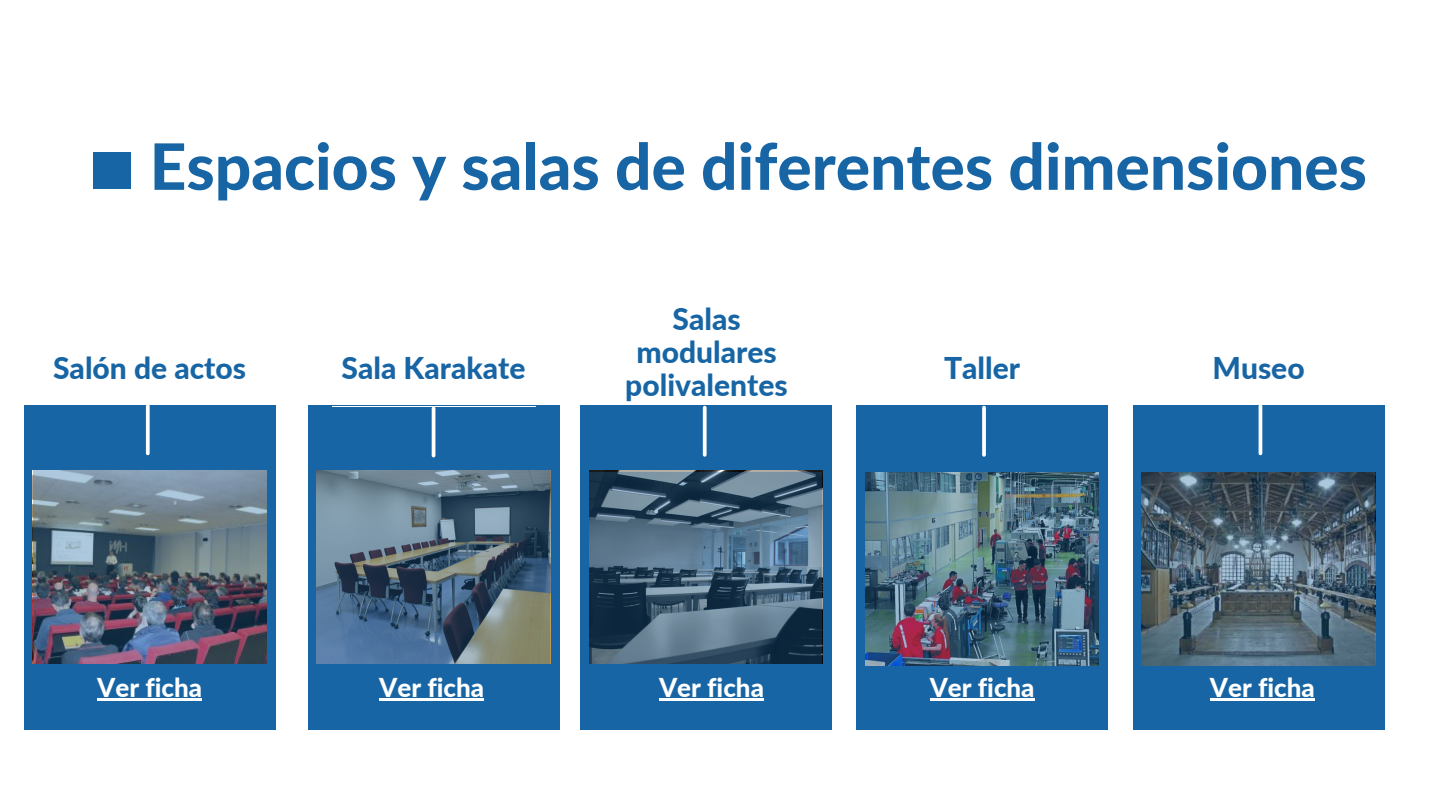
<style>
.page{position:relative;width:1440px;height:810px;background:#fff}
.page>*{position:absolute;margin:0;border:0;box-sizing:border-box;transform-origin:0 0}
.t1{font:800 64px "Lato";color:#1765a4}
.t2{font:800 30px/33px "Lato";color:#1765a4;text-align:center}
.t3{font:800 26px "Lato";color:#fff}
</style>
<div class="page">
<div style="left:24px;top:405px;width:251px;height:324px;background:#1765a4"></div>
<div style="left:308px;top:405px;width:251px;height:324px;background:#1765a4"></div>
<div style="left:580px;top:405px;width:252px;height:324px;background:#1765a4"></div>
<div style="left:857px;top:405px;width:251px;height:324px;background:#1765a4"></div>
<hr style="left:332px;top:406px;width:203px;height:1px;background:#fff">
<div style="left:1133px;top:405px;width:251px;height:324px;background:#1765a4"></div>
<img style="left:33px;top:470px;width:233px;height:194px">
<svg style="left:317px;top:470px;width:233px;height:194px;background:#597081"></svg>
<svg style="left:589px;top:472px;width:232px;height:192px;background:#466177"></svg>
<img style="left:865px;top:472px;width:234px;height:194px">
<svg style="left:1142px;top:472px;width:233px;height:194px;background:#4e626f"></svg>
<svg style="left:146px;top:406px;width:4px;height:47px"></svg>
<hr style="left:432px;top:408px;width:3px;height:48px;background:#fff">
<svg style="left:703px;top:408px;width:4px;height:47px"></svg>
<svg style="left:982px;top:408px;width:4px;height:47px"></svg>
<hr style="left:1259px;top:406px;width:3px;height:47px;background:#fff">
<div style="left:93px;top:152px;width:38px;height:37px;background:#1765a4"></div>
<hr style="left:97px;top:699px;width:105px;height:2px;background:#fff">
<hr style="left:379px;top:699px;width:105px;height:2px;background:#fff">
<hr style="left:659px;top:699px;width:105px;height:2px;background:#fff">
<hr style="left:930px;top:699px;width:105px;height:2px;background:#fff">
<hr style="left:1210px;top:699px;width:105px;height:2px;background:#fff">
<p class="t1" style="left:150px;top:127px;width:1219px">Espacios y salas de diferentes dimensiones</p>
<p class="t2" style="left:53px;top:351px;width:195px">Salón de actos</p>
<p class="t2" style="left:342px;top:351px;width:186px">Sala Karakate</p>
<p class="t2" style="left:625px;top:301px;width:164px">Salas modulares polivalentes</p>
<p class="t2" style="left:944px;top:351px;width:78px">Taller</p>
<p class="t2" style="left:1212px;top:351px;width:94px">Museo</p>
<p class="t3" style="left:97px;top:672px;width:106px">Ver ficha</p>
<p class="t3" style="left:379px;top:672px;width:106px">Ver ficha</p>
<p class="t3" style="left:659px;top:672px;width:106px">Ver ficha</p>
<p class="t3" style="left:930px;top:672px;width:106px">Ver ficha</p>
<p class="t3" style="left:1210px;top:672px;width:106px">Ver ficha</p>
</div>
